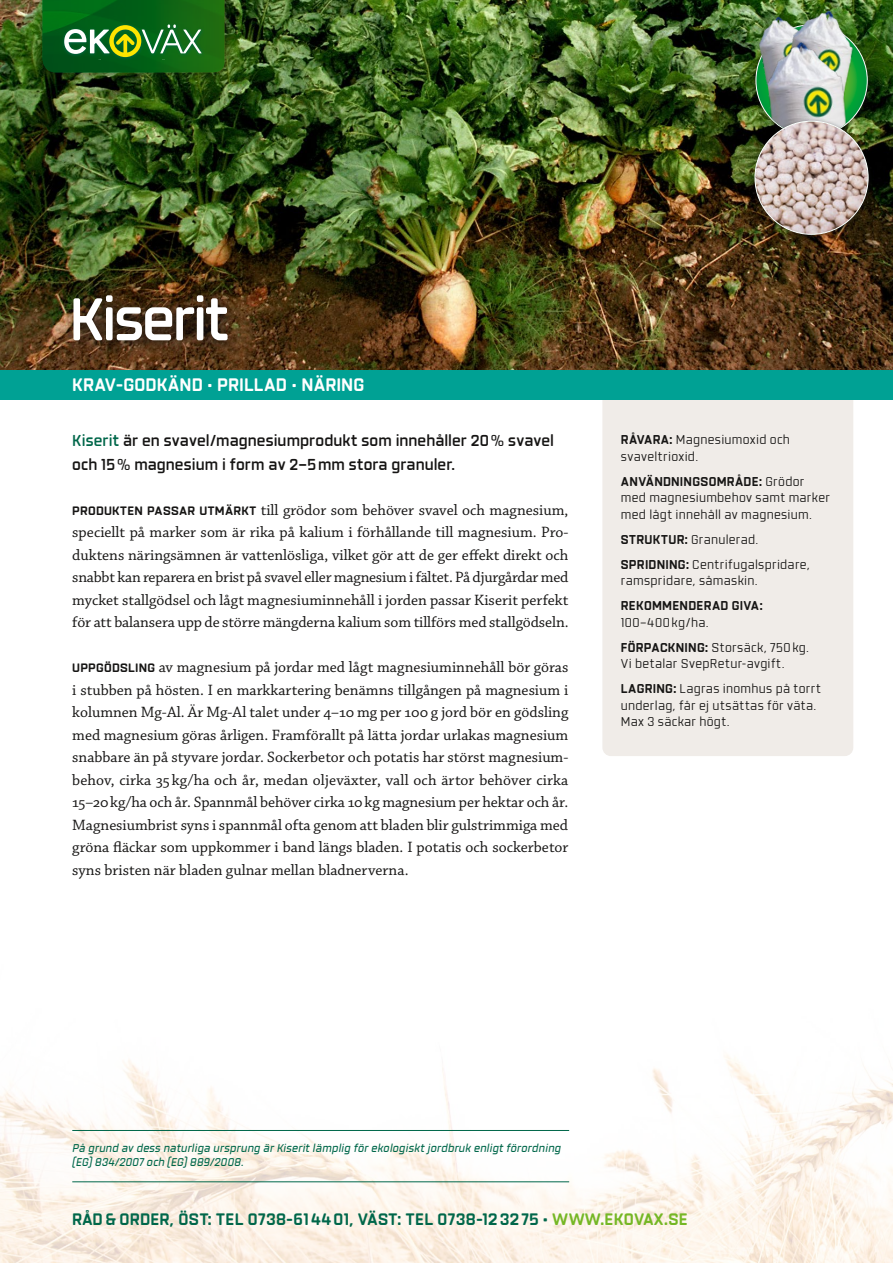
<style>
.page{position:relative;width:893px;height:1263px;background:#fff}
.page>*{position:absolute;margin:0;border:0;box-sizing:border-box;transform-origin:0 0}
.t1{font:600 60px "Revx Neue R";letter-spacing:-.04em;color:#fff}
.t2{font:700 18px "Revx Neue R";letter-spacing:.005em;color:#fff}
.t3{font:700 16.5px "Revx Neue R";letter-spacing:.015em;color:#00674a}
.t4{font:15.75px/22.5px "Chaparral Pro";letter-spacing:-.005em;color:#161514;text-align:justify}
.t5{font:600 15.75px/23.2px "Revx Neue R";letter-spacing:.005em;color:#161514}
.t6{font:12.75px/16.5px "Revx Neue R";letter-spacing:.02em;color:#161514}
.t7{font:700 12.75px "Revx Neue R";letter-spacing:.015em;color:#161514}
.t8{font:italic 500 11.25px/14.2px "Revx Neue R";letter-spacing:.02em;color:#00674a}
.s1{color:#00674a}
.s2{font-family:"Revx Neue R";font-weight:700;font-size:12.15px}
.s3{font-weight:700}
.s4{font-weight:900}
.s5{color:#75b725}
</style>
<div class="page">
<img style="left:0;top:750px;width:893px;height:513px">
<div style="left:602px;top:378px;width:251px;height:378px;background:#f0ece8;border-radius:9px"></div>
<img style="left:0;top:0;width:893px;height:370px">
<div style="left:0;top:370px;width:893px;height:30px;background:#00a194"></div>
<svg style="left:63px;top:285px;width:181px;height:72px;background:#442d15"></svg>
<hr style="left:72px;top:1130px;width:497px;height:1px;background:#00674a">
<hr style="left:72px;top:1181px;width:497px;height:1px;background:#00674a">
<div style="left:37px;top:0;width:198px;height:80px;background:#161514;opacity:.45"></div>
<svg style="left:43px;top:0;width:181px;height:72px;background:#237327"></svg>
<div style="left:751px;top:21px;width:121px;height:122px;background:#161514;opacity:.45"></div>
<img style="left:755px;top:12px;width:22px;height:93px">
<img style="left:777px;top:11px;width:84px;height:102px">
<img style="left:764px;top:39px;width:85px;height:78px">
<div style="left:750px;top:117px;width:123px;height:124px;background:#161514;opacity:.45"></div>
<img style="left:755px;top:121px;width:113px;height:113px;border-radius:57px">
<h1 class="t1" style="left:69px;top:284px;width:162px">Kiserit</h1>
<p class="t2" style="left:72px;top:375px;width:294px">KRAV-GODKÄND • PRILLAD • NÄRING</p>
<p class="t5" style="left:72px;top:429px;width:483px"><span class="s1">Kiserit</span> är en svavel/magnesiumprodukt som innehåller 20% svavel och 15% magnesium i form av 2–5mm stora granuler.</p>
<p class="t4" style="left:72px;top:499px;width:498px"><span class="s2">PRODUKTEN PASSAR UTMÄRKT</span> till grödor som behöver svavel och magnesium, speciellt på marker som är rika på kalium i förhållande till magnesium. Pro&shy;duktens näringsämnen är vattenlösliga, vilket gör att de ger effekt direkt och snabbt kan reparera en brist på svavel eller magnesium i fältet. På djurgårdar med mycket stallgödsel och lågt magnesiuminnehåll i jorden passar Kiserit perfekt för att balansera upp de större mängderna kalium som tillförs med stallgödseln.</p>
<p class="t4" style="left:72px;top:656px;width:498px"><span class="s2">UPPGÖDSLING</span> av magnesium på jordar med lågt magnesiuminnehåll bör göras i stubben på hösten. I en markkartering benämns tillgången på magnesium i kolumnen Mg-Al. Är Mg-Al talet under 4–10 mg per 100 g jord bör en gödsling med magnesium göras årligen. Framförallt på lätta jordar urlakas magnesium snabbare än på styvare jordar. Sockerbetor och potatis har störst magnesium&shy;behov, cirka 35 kg/ha och år, medan oljeväxter, vall och ärtor behöver cirka 15–20kg/ha och år. Spannmål behöver cirka 10kg magnesium per hektar och år.<br>Magnesiumbrist syns i spannmål ofta genom att bladen blir gulstrimmiga med gröna fläckar som uppkommer i band längs bladen. I potatis och sockerbetor syns bristen när bladen gulnar mellan bladnerverna.</p>
<p class="t6" style="left:621px;top:431px;width:171px"><span class="s3">RÅVARA:</span> Magnesiumoxid och svaveltrioxid.</p>
<p class="t6" style="left:621px;top:473px;width:211px"><span class="s3">ANVÄNDNINGSOMRÅDE:</span> Grödor med magnesiumbehov samt marker med lågt innehåll av magnesium.</p>
<p class="t6" style="left:621px;top:526px;width:191px;line-height:25px"><span class="s3">STRUKTUR:</span> Granulerad.<br><span class="s3">SPRIDNING:</span> Centrifugalspridare,</p>
<p class="t6" style="left:621px;top:572px;width:138px">ramspridare, såmaskin.</p>
<p class="t7" style="left:621px;top:598px;width:143px">REKOMMENDERAD GIVA:</p>
<p class="t6" style="left:621px;top:609px;width:190px;line-height:25px">100–400kg/ha.<br><span class="s3">FÖRPACKNING:</span> Storsäck, 750kg.</p>
<p class="t6" style="left:621px;top:651px;width:202px;line-height:25px">Vi betalar SvepRetur-avgift.<br><span class="s3">LAGRING:</span> Lagras inomhus på torrt</p>
<p class="t6" style="left:621px;top:697px;width:197px">underlag, får ej utsättas för väta.<br>Max 3 säckar högt.</p>
<p class="t8" style="left:73px;top:1141px;width:490px">På grund av dess naturliga ursprung är Kiserit lämplig för ekologiskt jordbruk enligt förordning (EG) 834/2007 och (EG) 889/2008.</p>
<p class="t3" style="left:72px;top:1209px;width:617px">RÅD &amp; ORDER, ÖST: TEL 0738-614401, VÄST: TEL 0738-12 32 75 <span class="s4">•</span> <span class="s5">WWW.EKOVAX.SE</span></p>
</div>
